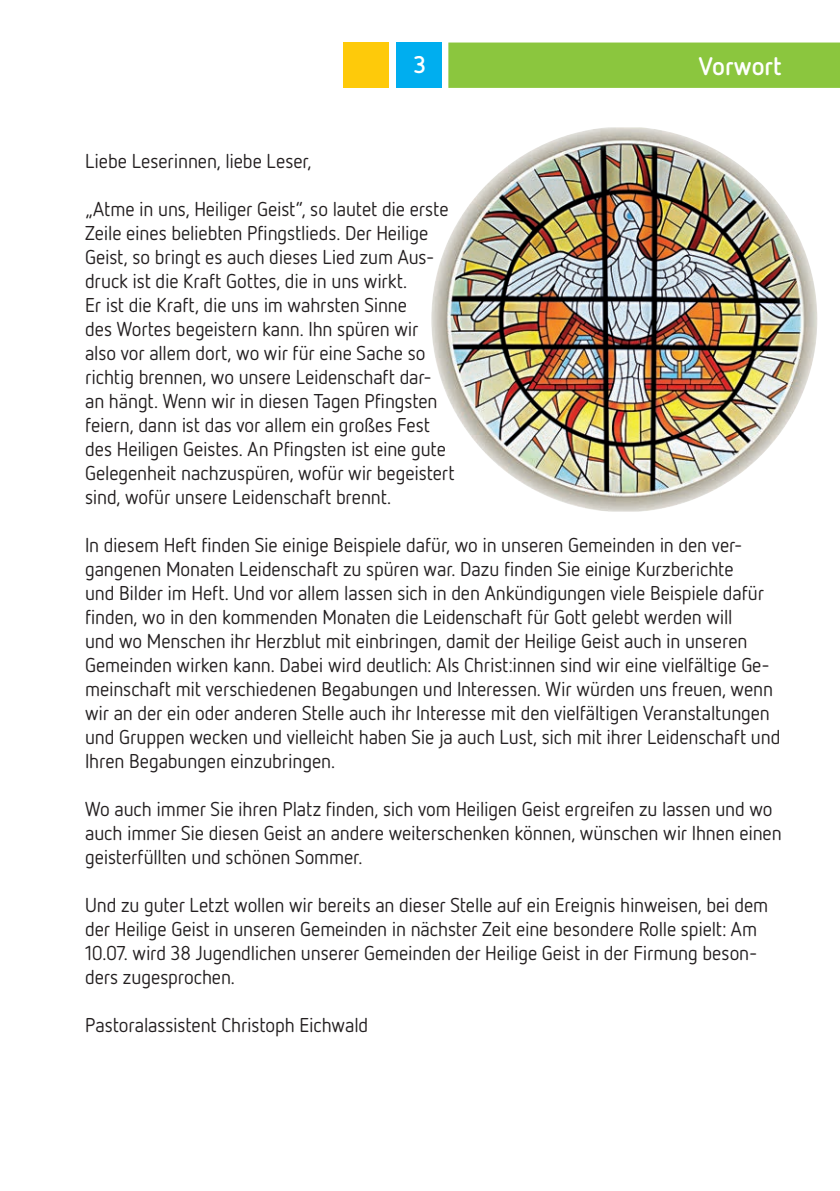
<style>
.page{position:relative;width:840px;height:1191px;background:#fff}
.page>*{position:absolute;margin:0;border:0;box-sizing:border-box;transform-origin:0 0}
.t1{font:700 25.2px "Netto OT";color:#fff}
.t2{font:700 24px "Netto OT";color:#fff}
.t3{font:20px/24px "Netto OT";letter-spacing:-.01em;color:#231f20}
</style>
<div class="page">
<div style="left:448px;top:43px;width:391px;height:45px;background:#8bc63e"></div>
<div style="left:395px;top:43px;width:46px;height:45px;background:#00aeef"></div>
<div style="left:343px;top:43px;width:45px;height:45px;background:#feca0a"></div>
<img style="left:431px;top:127px;width:385px;height:384px">
<p class="t2" style="left:413px;top:50px;width:14px">3</p>
<p class="t1" style="left:698px;top:50px;width:84px">Vorwort</p>
<p class="t3" style="left:85px;top:149px;width:228px">Liebe Leserinnen, liebe Leser,</p>
<p class="t3" style="left:85px;top:197px;width:371px">„Atme in uns, Heiliger Geist“, so lautet die erste Zeile eines beliebten Pfingstlieds. Der Heilige Geist, so bringt es auch dieses Lied zum Aus&shy;druck ist die Kraft Gottes, die in uns wirkt.<br>Er ist die Kraft, die uns im wahrsten Sinne<br>des Wortes begeistern kann. Ihn spüren wir<br>also vor allem dort, wo wir für eine Sache so richtig brennen, wo unsere Leidenschaft dar&shy;an hängt. Wenn wir in diesen Tagen Pfingsten feiern, dann ist das vor allem ein großes Fest des Heiligen Geistes. An Pfingsten ist eine gute Gelegenheit nachzuspüren, wofür wir begeistert sind, wofür unsere Leidenschaft brennt.</p>
<p class="t3" style="left:85px;top:533px;width:696px">In diesem Heft finden Sie einige Beispiele dafür, wo in unseren Gemeinden in den ver&shy;gangenen Monaten Leidenschaft zu spüren war. Dazu finden Sie einige Kurzberichte<br>und Bilder im Heft. Und vor allem lassen sich in den Ankündigungen viele Beispiele dafür finden, wo in den kommenden Monaten die Leidenschaft für Gott gelebt werden will<br>und wo Menschen ihr Herzblut mit einbringen, damit der Heilige Geist auch in unseren Gemeinden wirken kann. Dabei wird deutlich: Als Christ:innen sind wir eine vielfältige Ge&shy;meinschaft mit verschiedenen Begabungen und Interessen. Wir würden uns freuen, wenn wir an der ein oder anderen Stelle auch ihr Interesse mit den vielfältigen Veranstaltungen und Gruppen wecken und vielleicht haben Sie ja auch Lust, sich mit ihrer Leidenschaft und Ihren Begabungen einzubringen.</p>
<p class="t3" style="left:85px;top:797px;width:697px">Wo auch immer Sie ihren Platz finden, sich vom Heiligen Geist ergreifen zu lassen und wo auch immer Sie diesen Geist an andere weiterschenken können, wünschen wir Ihnen einen geisterfüllten und schönen Sommer.</p>
<p class="t3" style="left:85px;top:893px;width:684px">Und zu guter Letzt wollen wir bereits an dieser Stelle auf ein Ereignis hinweisen, bei dem der Heilige Geist in unseren Gemeinden in nächster Zeit eine besondere Rolle spielt: Am 10.07. wird 38 Jugendlichen unserer Gemeinden der Heilige Geist in der Firmung beson&shy;ders zugesprochen.</p>
<p class="t3" style="left:85px;top:1013px;width:284px">Pastoralassistent Christoph Eichwald</p>
</div>
